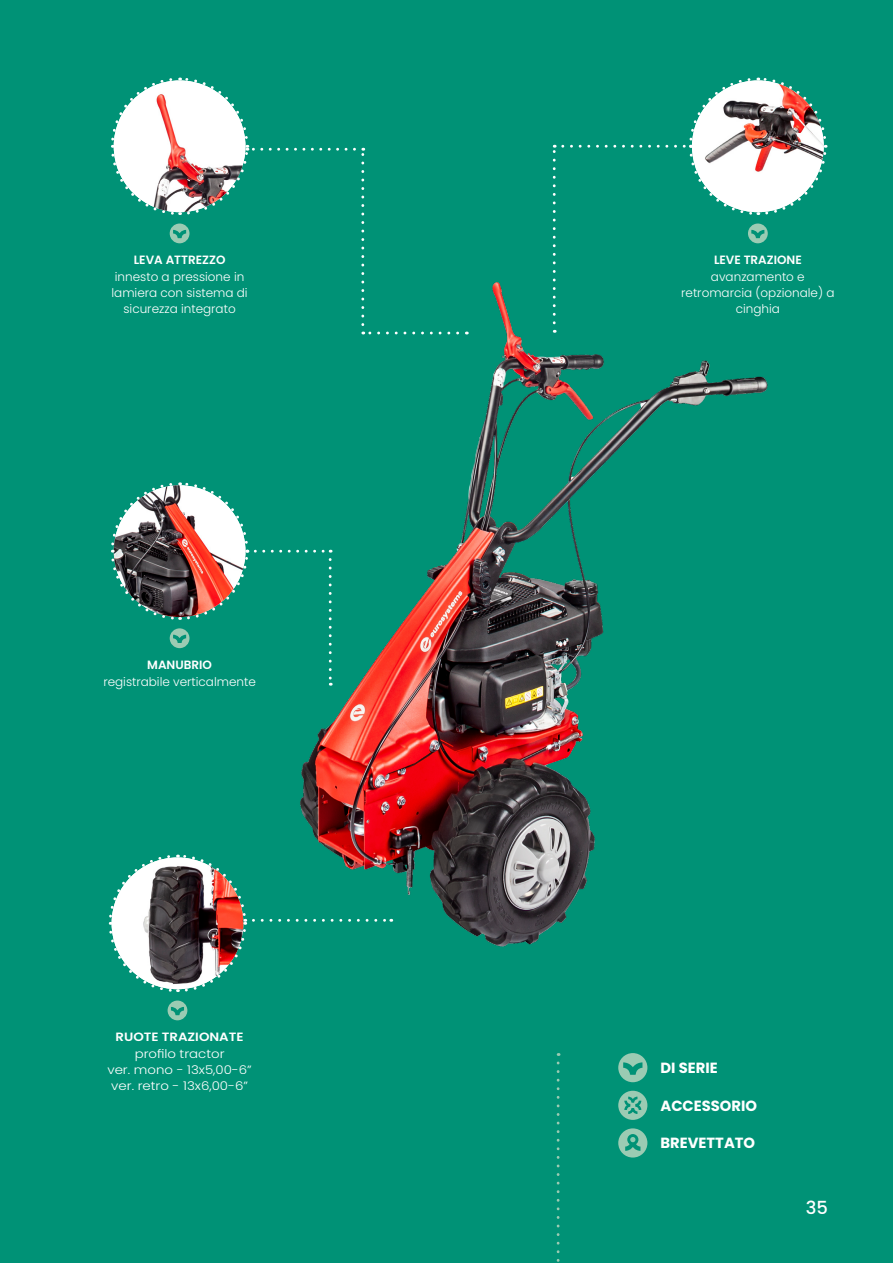
<style>
.page{position:relative;width:893px;height:1263px;background:#009276}
.page>*{position:absolute;margin:0;border:0;box-sizing:border-box;transform-origin:0 0}
.t1{font:500 18px "Poppins";color:#fff}
.t2{font:700 14.7px "Poppins";color:#fff}
.t3{font:300 12px/16.4px "Poppins";color:#fff;text-align:center}
.t4{font:300 12px "Poppins";color:#fff;scale:1.11 1}
.t5{font:600 12px "Poppins";color:#fff}
.t6{font:600 12px "Poppins";color:#fff;scale:1.11 1}
.s1{font-weight:600}
</style>
<div class="page">
<svg style="left:553px;top:145px;width:3px;height:92px"></svg>
<svg style="left:563px;top:77px;width:265px;height:138px"></svg>
<div style="left:748px;top:224px;width:20px;height:19px;background:#9bcbb3;border-radius:50%"></div>
<svg style="left:751px;top:230px;width:13px;height:7px"></svg>
<svg style="left:111px;top:482px;width:180px;height:167px"></svg>
<svg style="left:361px;top:148px;width:3px;height:85px"></svg>
<svg style="left:111px;top:77px;width:244px;height:138px"></svg>
<div style="left:170px;top:224px;width:19px;height:19px;background:#9bcbb3;border-radius:50%"></div>
<svg style="left:173px;top:230px;width:13px;height:8px"></svg>
<div style="left:168px;top:1000px;width:19px;height:20px;background:#9bcbb3;border-radius:50%"></div>
<svg style="left:171px;top:1007px;width:13px;height:8px"></svg>
<svg style="left:108px;top:854px;width:182px;height:138px"></svg>
<img style="left:295px;top:237px;width:473px;height:710px">
<svg style="left:557px;top:1063px;width:2px;height:199px"></svg>
<div style="left:618px;top:1053px;width:29px;height:29px;background:#9bcbb3;border-radius:50%"></div>
<svg style="left:623px;top:1062px;width:19px;height:12px"></svg>
<div style="left:618px;top:1091px;width:29px;height:29px;background:#9bcbb3;border-radius:50%"></div>
<svg style="left:624px;top:1096px;width:17px;height:18px"></svg>
<div style="left:618px;top:1128px;width:29px;height:29px;background:#9bcbb3;border-radius:50%"></div>
<div style="left:627px;top:1134px;width:11px;height:11px;background:#009276;border-radius:50%"></div>
<svg style="left:625px;top:1137px;width:15px;height:14px"></svg>
<p class="t5" style="left:134px;top:253px;width:93px">LEVA ATTREZZO</p>
<p class="t3" style="left:111px;top:268px;width:138px">innesto a pressione in lamiera con sistema di sicurezza integrato</p>
<p class="t3" style="left:103px;top:657px;width:154px"><span class="s1">MANUBRIO<br></span>registrabile verticalmente</p>
<p class="t6" style="left:116px;top:1030px;width:117px">RUOTE TRAZIONATE</p>
<p class="t4" style="left:135px;top:1047px;width:82px">profilo tractor</p>
<p class="t4" style="left:107px;top:1063px;width:132px">ver. mono - 13x5,00-6”</p>
<p class="t4" style="left:111px;top:1079px;width:125px">ver. retro - 13x6,00-6”</p>
<p class="t5" style="left:714px;top:253px;width:89px">LEVE TRAZIONE</p>
<p class="t3" style="left:681px;top:268px;width:155px">avanzamento e retromarcia (opzionale) a cinghia</p>
<p class="t2" style="left:661px;top:1059px;width:59px">DI SERIE</p>
<p class="t2" style="left:661px;top:1097px;width:98px">ACCESSORIO</p>
<p class="t2" style="left:661px;top:1134px;width:96px">BREVETTATO</p>
<p class="t1" style="left:806px;top:1197px;width:24px">35</p>
</div>
